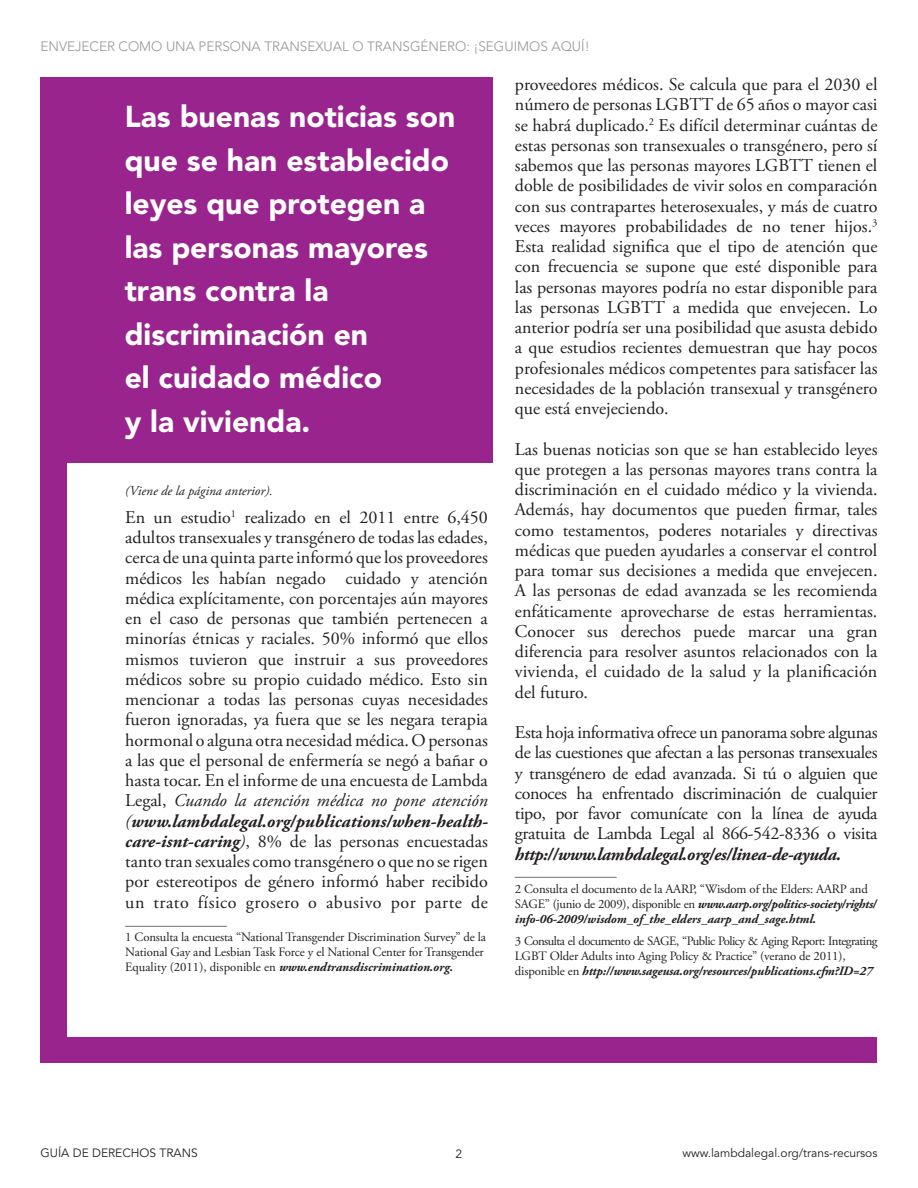
<style>
.page{position:relative;width:918px;height:1188px;background:#fff}
.page>*{position:absolute;margin:0;border:0;box-sizing:border-box;transform-origin:0 0}
.t1{font:900 30px/43.5px "Avenir LT Std";color:#fff}
.t2{font:18px/20.2px "Adobe Garamond Pro";color:#231f20;text-align:justify}
.t3{font:300 13.5px "Avenir LT Std";color:#939598}
.t4{font:italic 13.5px "Adobe Garamond Pro";color:#231f20}
.t5{font:12.75px/15px "Adobe Garamond Pro";letter-spacing:-.01em;color:#231f20}
.t6{font:italic 700 12.75px/15px "Adobe Garamond Pro";color:#231f20}
.t7{font:12.75px "Adobe Garamond Pro";letter-spacing:-.04em;color:#231f20}
.t8{font:12px "Avenir LT Std";color:#231f20}
.t9{font:12px "Adobe Garamond Pro";color:#231f20}
.s1{font-style:italic}
.s2{font-weight:700;font-style:italic}
.s3{font-weight:400;font-style:normal}
</style>
<div class="page">
<div style="left:40px;top:77px;width:838px;height:985px;background:#99248e"></div>
<div style="left:68px;top:36px;width:850px;height:1001px;background:#fff"></div>
<div style="left:40px;top:77px;width:453px;height:385px;background:#99248e"></div>
<p class="t3" style="left:40px;top:38px;width:551px">ENVEJECER COMO UNA PERSONA TRANSEXUAL O TRANSGÉNERO: ¡SEGUIMOS AQUÍ!</p>
<p class="t1" style="left:125px;top:95px;width:332px">Las buenas noticias son que se han establecido leyes que protegen a las personas mayores trans contra la discriminación en<br>el cuidado médico<br>y la vivienda.</p>
<p class="t4" style="left:125px;top:483px;width:149px">(Viene de la página anterior).</p>
<p class="t2" style="left:125px;top:508px;width:364px">En un estudio<sup>1</sup> realizado en el 2011 entre 6,450 adultos transexuales y transgénero de todas las edades, cerca de una quinta parte informó que los proveedores médicos les habían negado cuidado y atención médica explícitamente, con porcentajes aún mayores en el caso de personas que también pertenecen a minorías étnicas y raciales. 50% informó que ellos mismos tuvieron que instruir a sus proveedores médicos sobre su propio cuidado médico. Esto sin mencionar a todas las personas cuyas necesidades fueron ignoradas, ya fuera que se les negara terapia hormonal o alguna otra necesidad médica. O personas a las que el personal de enfermería se negó a bañar o hasta tocar. En el informe de una encuesta de Lambda Legal, <span class="s1">Cuando la atención médica no pone atención (</span><span class="s2">www.lambdalegal.org/publications/when-health&shy;care-isnt-caring</span><span class="s1">)</span>, 8% de las personas encuestadas tanto tran sexuales como transgénero o que no se rigen por estereotipos de género informó haber recibido un trato físico grosero o abusivo por parte de</p>
<p class="t9" style="left:125px;top:914px;width:103px">_________________</p>
<p class="t5" style="left:125px;top:930px;width:362px">1 Consulta la encuesta “National Transgender Discrimination Survey” de la<br>National Gay and Lesbian Task Force y el National Center for Transgender<br>Equality (2011), disponible en <span class="s2">www.endtransdiscrimination.org.</span></p>
<p class="t2" style="left:515px;top:75px;width:364px">proveedores médicos. Se calcula que para el 2030 el número de personas LGBTT de 65 años o mayor casi se habrá duplicado.<sup>2</sup> Es difícil determinar cuántas de estas personas son transexuales o transgénero, pero sí sabemos que las personas mayores LGBTT tienen el doble de posibilidades de vivir solos en comparación con sus contrapartes heterosexuales, y más de cuatro veces mayores probabilidades de no tener hijos.<sup>3<br></sup>Esta realidad significa que el tipo de atención que con frecuencia se supone que esté disponible para las personas mayores podría no estar disponible para las personas LGBTT a medida que envejecen. Lo anterior podría ser una posibilidad que asusta debido a que estudios recientes demuestran que hay pocos profesionales médicos competentes para satisfacer las necesidades de la población transexual y transgénero que está envejeciendo.</p>
<p class="t2" style="left:515px;top:439px;width:364px">Las buenas noticias son que se han establecido leyes que protegen a las personas mayores trans contra la discriminación en el cuidado médico y la vivienda.<br>Además, hay documentos que pueden firmar, tales como testamentos, poderes notariales y directivas médicas que pueden ayudarles a conservar el control para tomar sus decisiones a medida que envejecen.<br>A las personas de edad avanzada se les recomienda enfáticamente aprovecharse de estas herramientas.<br>Conocer sus derechos puede marcar una gran diferencia para resolver asuntos relacionados con la vivienda, el cuidado de la salud y la planificación del futuro.</p>
<p class="t2" style="left:515px;top:723px;width:364px">Esta hoja informativa ofrece un panorama sobre algunas de las cuestiones que afectan a las personas transexuales y transgénero de edad avanzada. Si tú o alguien que conoces ha enfrentado discriminación de cualquier tipo, por favor comunícate con la línea de ayuda gratuita de Lambda Legal al 866-542-8336 o visita <span class="s2">http://www.lambdalegal.org/es/linea-de-ayuda.</span></p>
<p class="t9" style="left:515px;top:865px;width:103px">_________________</p>
<p class="t6" style="left:515px;top:882px;width:363px"><span class="s3">2 Consulta el documento de la AARP, “Wisdom of the Elders: AARP and<br>SAGE” (junio de 2009), disponible en</span> www.aarp.org/politics-society/rights/ info-06-2009/wisdom_of_the_elders_aarp_and_sage.html.</p>
<p class="t7" style="left:515px;top:933px;width:364px">3 Consulta el documento de SAGE, “Public Policy &amp; Aging Report: Integrating</p>
<p class="t5" style="left:515px;top:948px;width:359px">LGBT Older Adults into Aging Policy &amp; Practice” (verano de 2011), disponible en <span class="s2">http://www.sageusa.org/resources/publications.cfm?ID=27</span></p>
<p class="t8" style="left:40px;top:1146px;width:159px">GUÍA DE DERECHOS TRANS</p>
<p class="t8" style="left:456px;top:1147px;width:8px">2</p>
<p class="t8" style="left:682px;top:1146px;width:197px">www.lambdalegal.org/trans-recursos</p>
</div>
